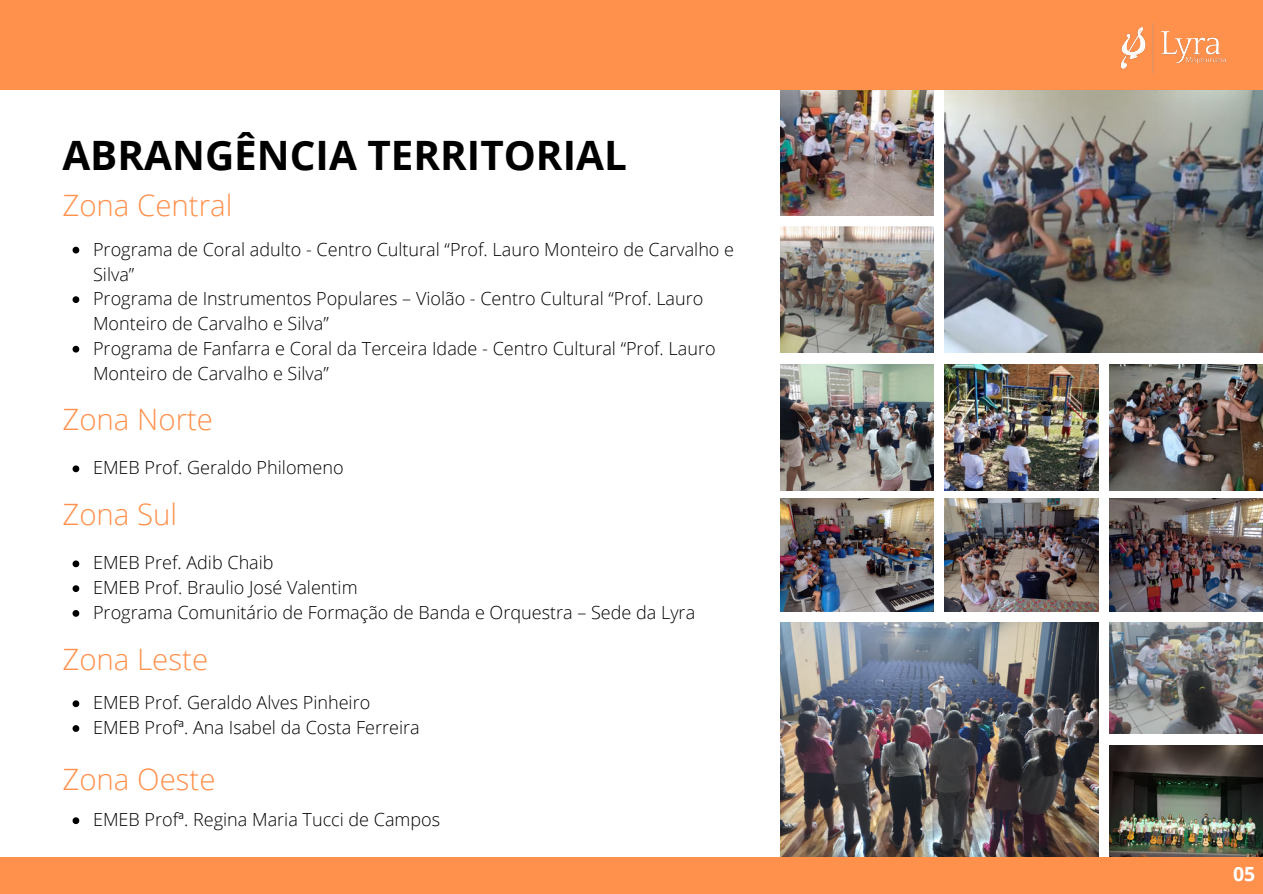
<style>
.page{position:relative;width:1263px;height:894px;background:#fff}
.page>*{position:absolute;margin:0;border:0;box-sizing:border-box;transform-origin:0 0}
.t1{font:700 40.5px "Open Sans";color:#000}
.t2{font:300 29.4px "Open Sans";color:#ff914d}
.t3{font:700 19.5px "Open Sans";color:#fff}
.t4{font:300 18px/24.8px "Open Sans";color:#000}
</style>
<div class="page">
<img style="left:780px;top:498px;width:153px;height:113px">
<img style="left:944px;top:498px;width:154px;height:113px">
<img style="left:1110px;top:622px;width:153px;height:111px">
<img style="left:1110px;top:498px;width:153px;height:113px">
<img style="left:780px;top:622px;width:318px;height:235px">
<img style="left:1110px;top:745px;width:153px;height:112px">
<img style="left:944px;top:89px;width:319px;height:264px">
<img style="left:780px;top:89px;width:153px;height:126px">
<img style="left:780px;top:227px;width:153px;height:126px">
<img style="left:780px;top:364px;width:153px;height:126px">
<img style="left:944px;top:364px;width:154px;height:126px">
<img style="left:1110px;top:364px;width:153px;height:126px">
<div style="left:0;top:0;width:1263px;height:89px;background:#ff914d"></div>
<img style="left:1120px;top:23px;width:106px;height:50px">
<div style="left:0;top:857px;width:1263px;height:36px;background:#ff914d"></div>
<svg style="left:73px;top:247px;width:6px;height:6px"></svg>
<svg style="left:73px;top:296px;width:6px;height:7px"></svg>
<svg style="left:73px;top:346px;width:6px;height:6px"></svg>
<svg style="left:73px;top:465px;width:6px;height:7px"></svg>
<svg style="left:73px;top:560px;width:6px;height:7px"></svg>
<svg style="left:73px;top:585px;width:6px;height:7px"></svg>
<svg style="left:73px;top:610px;width:6px;height:6px"></svg>
<svg style="left:73px;top:700px;width:6px;height:7px"></svg>
<svg style="left:73px;top:725px;width:6px;height:6px"></svg>
<svg style="left:73px;top:817px;width:6px;height:6px"></svg>
<h1 class="t1" style="left:62px;top:127px;width:566px">ABRANGÊNCIA TERRITORIAL</h1>
<h2 class="t2" style="left:62px;top:185px;width:172px">Zona Central</h2>
<p class="t4" style="left:93px;top:236px;width:642px">Programa de Coral adulto - Centro Cultural “Prof. Lauro Monteiro de Carvalho e<br>Silva”</p>
<p class="t4" style="left:93px;top:286px;width:612px">Programa de Instrumentos Populares – Violão - Centro Cultural “Prof. Lauro<br>Monteiro de Carvalho e Silva”</p>
<p class="t4" style="left:93px;top:335px;width:624px">Programa de Fanfarra e Coral da Terceira Idade - Centro Cultural “Prof. Lauro<br>Monteiro de Carvalho e Silva”</p>
<h2 class="t2" style="left:62px;top:398px;width:152px">Zona Norte</h2>
<p class="t4" style="left:93px;top:455px;width:252px">EMEB Prof. Geraldo Philomeno</p>
<h2 class="t2" style="left:62px;top:493px;width:116px">Zona Sul</h2>
<p class="t4" style="left:93px;top:550px;width:182px">EMEB Pref. Adib Chaib</p>
<p class="t4" style="left:93px;top:574px;width:266px">EMEB Prof. Braulio José Valentim</p>
<p class="t4" style="left:93px;top:599px;width:604px">Programa Comunitário de Formação de Banda e Orquestra – Sede da Lyra</p>
<h2 class="t2" style="left:62px;top:638px;width:147px">Zona Leste</h2>
<p class="t4" style="left:93px;top:689px;width:279px">EMEB Prof. Geraldo Alves Pinheiro</p>
<p class="t4" style="left:93px;top:714px;width:328px">EMEB Profª. Ana Isabel da Costa Ferreira</p>
<h2 class="t2" style="left:62px;top:758px;width:155px">Zona Oeste</h2>
<p class="t4" style="left:93px;top:806px;width:349px">EMEB Profª. Regina Maria Tucci de Campos</p>
<p class="t3" style="left:1233px;top:859px;width:24px">05</p>
</div>
